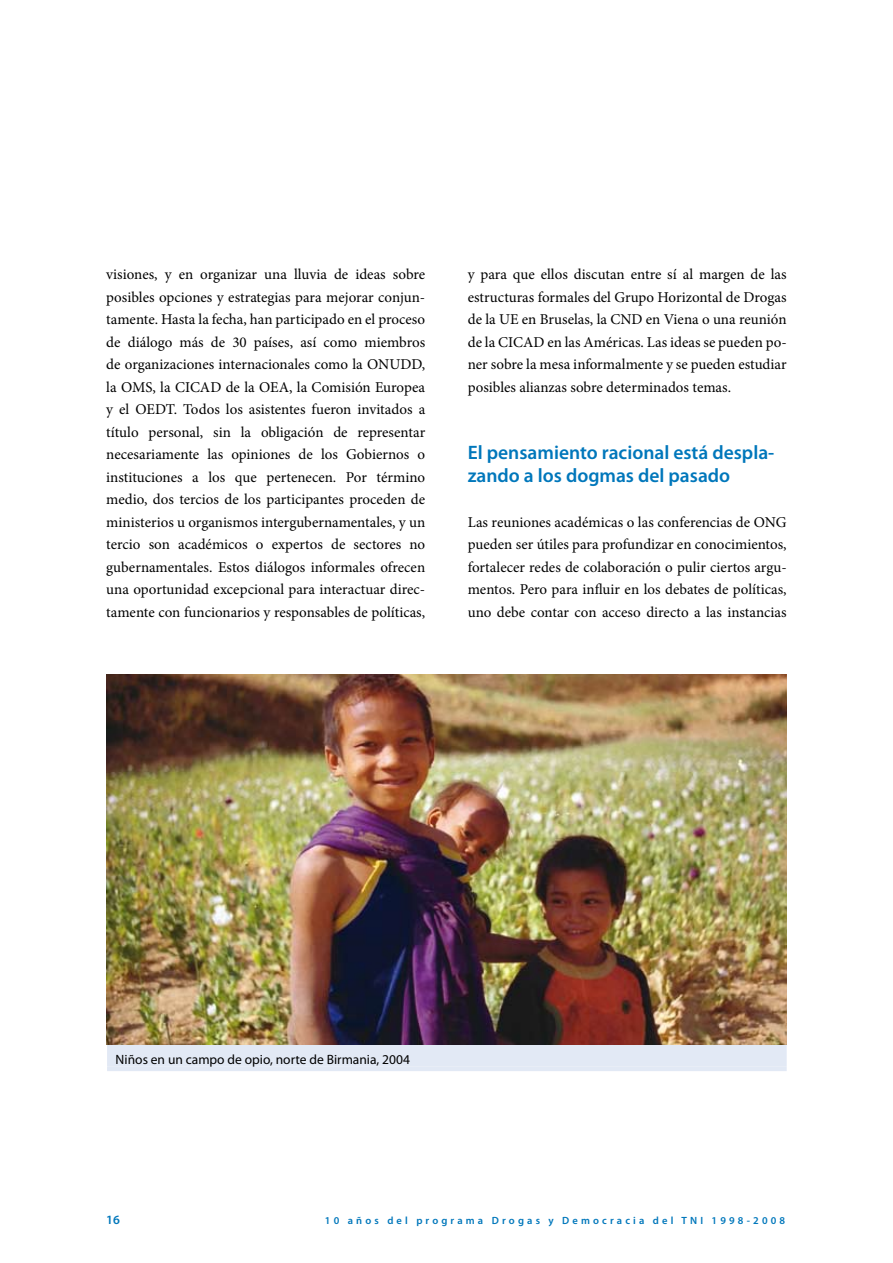
<style>
.page{position:relative;width:893px;height:1263px;background:#fff}
.page>*{position:absolute;margin:0;border:0;box-sizing:border-box;transform-origin:0 0}
.t1{font:600 19.5px/22.5px "Myriad Pro";color:#07b}
.t2{font:15px/22.5px "Minion Pro";color:#000;text-align:justify}
.t3{font:13.5px "Myriad Pro";color:#000}
.t4{font:600 12.75px "Myriad Pro";color:#07b}
.t5{font:600 10.5px "Myriad Pro";letter-spacing:.3em;color:#07b}
</style>
<div class="page">
<div style="left:107px;top:1043px;width:680px;height:24px;background:#e2e9f5"></div>
<hr style="left:107px;top:1067px;width:680px;height:4px;background:#e2e9f5">
<img style="left:106px;top:674px;width:681px;height:370px">
<p class="t2" style="left:106px;top:263px;width:320px">visiones, y en organizar una lluvia de ideas sobre posibles opciones y estrategias para mejorar conjun&shy;tamente. Hasta la fecha, han participado en el proceso de diálogo más de 30 países, así como miembros de organizaciones internacionales como la ONUDD, la OMS, la CICAD de la OEA, la Comisión Europea y el OEDT. Todos los asistentes fueron invitados a título personal, sin la obligación de representar necesariamente las opiniones de los Gobiernos o instituciones a los que pertenecen. Por término medio, dos tercios de los participantes proceden de ministerios u organismos intergubernamentales, y un tercio son académicos o expertos de sectores no gubernamentales. Estos diálogos informales ofrecen una oportunidad excepcional para interactuar direc&shy;tamente con funcionarios y responsables de políticas,</p>
<p class="t2" style="left:468px;top:263px;width:320px">y para que ellos discutan entre sí al margen de las estructuras formales del Grupo Horizontal de Drogas de la UE en Bruselas, la CND en Viena o una reunión de la CICAD en las Américas. Las ideas se pueden po&shy;ner sobre la mesa informalmente y se pueden estudiar posibles alianzas sobre determinados temas.</p>
<h1 class="t1" style="left:468px;top:441px;width:308px">El pensamiento racional está despla&shy;zando a los dogmas del pasado</h1>
<p class="t2" style="left:468px;top:511px;width:320px">Las reuniones académicas o las conferencias de ONG pueden ser útiles para profundizar en conocimientos, fortalecer redes de colaboración o pulir ciertos argu&shy;mentos. Pero para influir en los debates de políticas, uno debe contar con acceso directo a las instancias</p>
<p class="t3" style="left:116px;top:1051px;width:296px">Niños en un campo de opio, norte de Birmania, 2004</p>
<p class="t4" style="left:106px;top:1212px;width:14px">16</p>
<p class="t5" style="left:325px;top:1214px;width:462px">10 años del programa Drogas y Democracia del TNI 1998-2008</p>
</div>
